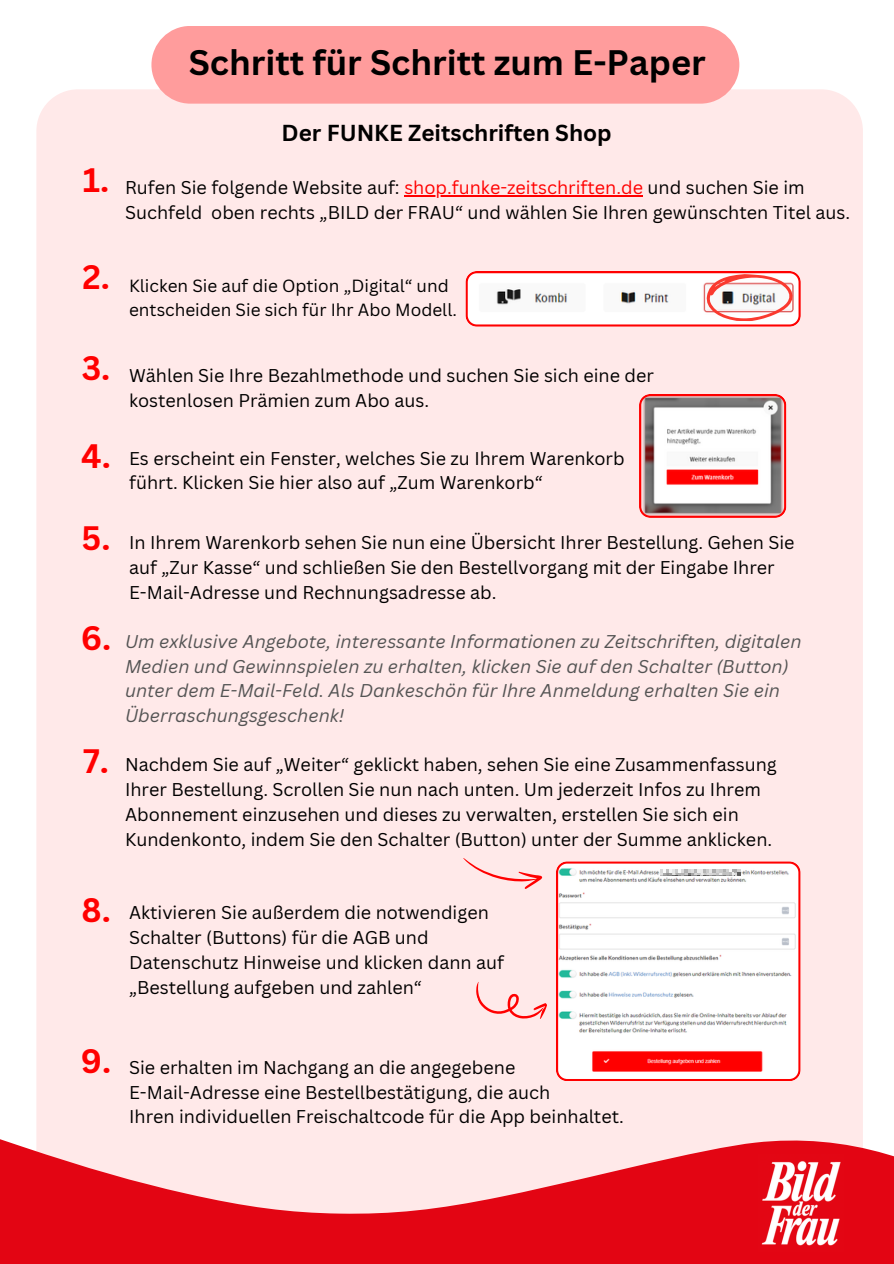
<style>
.page{position:relative;width:894px;height:1264px;background:#fff}
.page>*{position:absolute;margin:0;border:0;box-sizing:border-box;transform-origin:0 0}
.t1{font:700 34.5px "Canva Sans";color:#000}
.t2{font:700 33px "Canva Sans";color:#f00}
.t3{font:700 22.5px "Canva Sans";color:#000}
.t4{font:18px/24.8px "Canva Sans";color:#000}
.t5{font:italic 18px/24.8px "Canva Sans";color:#545454}
.t6{font:17.1px/23.7px "Canva Sans";color:#000}
.s1{color:#f00}
</style>
<div class="page">
<div style="left:36px;top:89px;width:826px;height:1046px;background:#ffe9e9"></div>
<svg style="left:638px;top:394px;width:148px;height:124px"></svg>
<svg style="left:0;top:1135px;width:893px;height:128px;fill:#e30513"></svg>
<svg style="left:472px;top:963px;width:78px;height:72px"></svg>
<svg style="left:555px;top:861px;width:245px;height:219px"></svg>
<svg style="left:659px;top:869px;width:81px;height:6px"></svg>
<div style="left:463px;top:832px;width:81px;height:75px;background:#ffe9e9"></div>
<svg style="left:465px;top:271px;width:335px;height:56px"></svg>
<div style="left:151px;top:26px;width:588px;height:78px;background:#ff9c9c;border-radius:39px"></div>
<img style="left:758px;top:1154px;width:85px;height:97px">
<hr style="left:404px;top:195px;width:239px;height:1px;background:#f00">
<p class="t2" style="left:83px;top:156px;width:28px">1.</p>
<h1 class="t1" style="left:189px;top:38px;width:518px">Schritt für Schritt zum E-Paper</h1>
<h1 class="t3" style="left:281px;top:117px;width:331px">Der FUNKE Zeitschriften Shop</h1>
<p class="t4" style="left:125px;top:175px;width:681px">Rufen Sie folgende Website auf: <span class="s1">shop.funke-zeitschriften.de</span> und suchen Sie im</p>
<p class="t4" style="left:125px;top:199px;width:726px">Suchfeld oben rechts „BILD der FRAU“ und wählen Sie Ihren gewünschten Titel aus.</p>
<p class="t2" style="left:82px;top:254px;width:29px">2.</p>
<p class="t2" style="left:82px;top:345px;width:30px">3.</p>
<p class="t2" style="left:81px;top:432px;width:31px">4.</p>
<p class="t2" style="left:82px;top:514px;width:30px">5.</p>
<p class="t2" style="left:81px;top:615px;width:32px">6.</p>
<p class="t2" style="left:83px;top:738px;width:27px">7.</p>
<p class="t6" style="left:129px;top:274px;width:329px">Klicken Sie auf die Option „Digital“ und entscheiden Sie sich für Ihr Abo Modell.</p>
<p class="t4" style="left:129px;top:363px;width:526px">Wählen Sie Ihre Bezahlmethode und suchen Sie sich eine der kostenlosen Prämien zum Abo aus.</p>
<p class="t4" style="left:129px;top:445px;width:497px">Es erscheint ein Fenster, welches Sie zu Ihrem Warenkorb führt. Klicken Sie hier also auf „Zum Warenkorb“</p>
<p class="t4" style="left:129px;top:529px;width:666px">In Ihrem Warenkorb sehen Sie nun eine Übersicht Ihrer Bestellung. Gehen Sie auf „Zur Kasse“ und schließen Sie den Bestellvorgang mit der Eingabe Ihrer</p>
<p class="t4" style="left:129px;top:579px;width:369px">E-Mail-Adresse und Rechnungsadresse ab.</p>
<p class="t5" style="left:125px;top:628px;width:678px">Um exklusive Angebote, interessante Informationen zu Zeitschriften, digitalen Medien und Gewinnspielen zu erhalten, klicken Sie auf den Schalter (Button) unter dem E-Mail-Feld. Als Dankeschön für Ihre Anmeldung erhalten Sie ein Überraschungsgeschenk!</p>
<h1 class="t4" style="left:125px;top:752px;width:653px">Nachdem Sie auf „Weiter“ geklickt haben, sehen Sie eine Zusammenfassung Ihrer Bestellung. Scrollen Sie nun nach unten. Um jederzeit Infos zu Ihrem Abonnement einzusehen und dieses zu verwalten, erstellen Sie sich ein Kundenkonto, indem Sie den Schalter (Button) unter der Summe anklicken.</h1>
<p class="t2" style="left:81px;top:886px;width:31px">8.</p>
<h2 class="t4" style="left:129px;top:900px;width:376px">Aktivieren Sie außerdem die notwendigen Schalter (Buttons) für die AGB und Datenschutz Hinweise und klicken dann auf „Bestellung aufgeben und zahlen“</h2>
<p class="t2" style="left:81px;top:1038px;width:32px">9.</p>
<h1 class="t4" style="left:129px;top:1054px;width:387px">Sie erhalten im Nachgang an die angegebene</h1>
<h1 class="t4" style="left:129px;top:1079px;width:422px">E-Mail-Adresse eine Bestellbestätigung, die auch</h1>
<h1 class="t4" style="left:129px;top:1103px;width:496px">Ihren individuellen Freischaltcode für die App beinhaltet.</h1>
</div>
